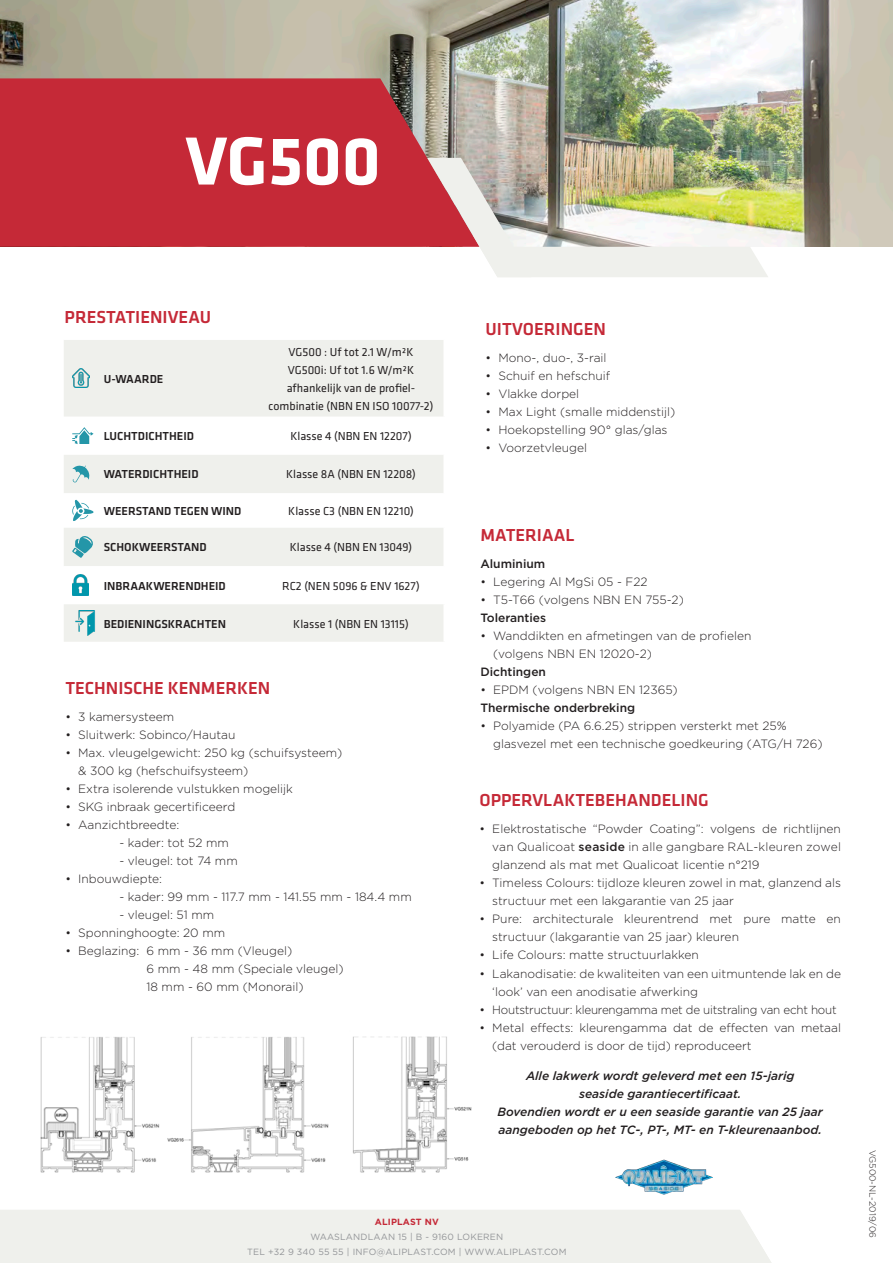
<style>
.page{position:relative;width:893px;height:1263px;background:#fff}
.page>*{position:absolute;margin:0;border:0;box-sizing:border-box;transform-origin:0 0}
.t1{font:700 70.5px "Klavika";color:#fff}
.txt{font:500 18px "Klavika";color:#c52937}
.txt-2{font:300 12px/18px "Gotham";color:#231f20}
.t2{font:12px/18px "Klavika";color:#231f20;text-align:center}
.txt-3{font:italic 500 12px "Gotham";color:#231f20}
.t3{font:500 12px "Klavika";color:#231f20}
.txt-4{font:300 12px "Gotham";letter-spacing:-.02em;color:#231f20}
.txt-5{font:500 12px "Gotham";color:#231f20}
.t4{font:9px "Gotham";letter-spacing:.02em;color:#939598}
.titel{font:300 9px "Gotham";color:#231f20}
.t5{font:700 9px "Gotham";letter-spacing:.02em;color:#c52937}
.s1{font-weight:500}
</style>
<div class="page">
<img style="left:40px;top:1036px;width:432px;height:137px">
<img style="left:0;top:0;width:893px;height:247px">
<svg style="left:0;top:78px;width:480px;height:169px;background:#c2333f"></svg>
<img style="left:427px;top:158px;width:341px;height:119px">
<img style="left:615px;top:1159px;width:97px;height:36px">
<div style="left:64px;top:340px;width:379px;height:77px;background:#eff0ec"></div>
<svg style="left:64px;top:455px;width:379px;height:187px;fill:#eff0ec"></svg>
<img style="left:72px;top:369px;width:17px;height:19px">
<svg style="left:72px;top:427px;width:22px;height:17px"></svg>
<svg style="left:72px;top:465px;width:18px;height:17px"></svg>
<svg style="left:72px;top:499px;width:22px;height:22px"></svg>
<svg style="left:72px;top:535px;width:22px;height:23px"></svg>
<img style="left:73px;top:574px;width:16px;height:22px">
<img style="left:72px;top:610px;width:26px;height:26px">
<div style="left:0;top:1210px;width:772px;height:53px;background:#eff0ec"></div>
<p class="t1" style="left:186px;top:123px;width:197px">VG500</p>
<p class="txt" style="left:65px;top:307px;width:148px">PRESTATIENIVEAU</p>
<p class="t3" style="left:104px;top:372px;width:61px">U-WAARDE</p>
<p class="t2" style="left:269px;top:343px;width:166px">VG500 : Uf tot 2.1 W/m²K<br>VG500i: Uf tot 1.6 W/m²K afhankelijk van de profiel&shy;combinatie (NBN EN ISO 10077-2)</p>
<p class="t3" style="left:104px;top:430px;width:92px">LUCHTDICHTHEID</p>
<p class="t2" style="left:290px;top:427px;width:123px">Klasse 4 (NBN EN 12207)</p>
<p class="t3" style="left:104px;top:468px;width:96px">WATERDICHTHEID</p>
<p class="t2" style="left:286px;top:466px;width:131px">Klasse 8A (NBN EN 12208)</p>
<p class="t3" style="left:104px;top:504px;width:139px">WEERSTAND TEGEN WIND</p>
<p class="t2" style="left:288px;top:502px;width:127px">Klasse C3 (NBN EN 12210)</p>
<p class="t3" style="left:104px;top:541px;width:105px">SCHOKWEERSTAND</p>
<p class="t2" style="left:290px;top:539px;width:124px">Klasse 4 (NBN EN 13049)</p>
<p class="t3" style="left:104px;top:579px;width:124px">INBRAAKWERENDHEID</p>
<p class="t2" style="left:282px;top:577px;width:139px">RC2 (NEN 5096 &amp; ENV 1627)</p>
<p class="t3" style="left:104px;top:617px;width:124px">BEDIENINGSKRACHTEN</p>
<p class="t2" style="left:293px;top:615px;width:117px">Klasse 1 (NBN EN 13115)</p>
<p class="txt" style="left:65px;top:678px;width:206px">TECHNISCHE KENMERKEN</p>
<p class="txt-2" style="left:65px;top:708px;width:110px">• 3 kamersysteem</p>
<p class="txt-2" style="left:65px;top:726px;width:171px">• Sluitwerk: Sobinco/Hautau</p>
<p class="txt-2" style="left:65px;top:744px;width:278px">• Max. vleugelgewicht: 250 kg (schuifsysteem)</p>
<p class="txt-2" style="left:78px;top:762px;width:172px">&amp; 300 kg (hefschuifsysteem)</p>
<p class="txt-2" style="left:65px;top:780px;width:229px">• Extra isolerende vulstukken mogelijk</p>
<p class="txt-2" style="left:65px;top:798px;width:171px">• SKG inbraak gecertificeerd</p>
<p class="txt-2" style="left:65px;top:816px;width:115px">• Aanzichtbreedte:</p>
<p class="txt-2" style="left:119px;top:834px;width:111px">- kader: tot 52 mm</p>
<p class="txt-2" style="left:119px;top:852px;width:120px">- vleugel: tot 74 mm</p>
<p class="txt-2" style="left:65px;top:870px;width:98px">• Inbouwdiepte:</p>
<p class="txt-2" style="left:119px;top:888px;width:294px">- kader: 99 mm - 117.7 mm - 141.55 mm - 184.4 mm</p>
<p class="txt-2" style="left:119px;top:906px;width:96px">- vleugel: 51 mm</p>
<p class="txt-2" style="left:65px;top:924px;width:161px">• Sponninghoogte: 20 mm</p>
<p class="txt-2" style="left:65px;top:942px;width:228px">• Beglazing: 6 mm - 36 mm (Vleugel)</p>
<p class="txt-2" style="left:146px;top:960px;width:199px">6 mm - 48 mm (Speciale vleugel)</p>
<p class="txt-2" style="left:146px;top:978px;width:159px">18 mm - 60 mm (Monorail)</p>
<p class="txt" style="left:486px;top:319px;width:122px">UITVOERINGEN</p>
<p class="txt-2" style="left:486px;top:348px;width:122px">• Mono-, duo-, 3-rail</p>
<p class="txt-2" style="left:486px;top:366px;width:126px">• Schuif en hefschuif</p>
<p class="txt-2" style="left:486px;top:384px;width:95px">• Vlakke dorpel</p>
<p class="txt-2" style="left:486px;top:402px;width:191px">• Max Light (smalle middenstijl)</p>
<p class="txt-2" style="left:486px;top:420px;width:183px">• Hoekopstelling 90° glas/glas</p>
<p class="txt-2" style="left:486px;top:438px;width:103px">• Voorzetvleugel</p>
<p class="txt" style="left:480px;top:525px;width:96px">MATERIAAL</p>
<p class="txt-5" style="left:480px;top:556px;width:66px">Aluminium</p>
<p class="txt-2" style="left:480px;top:572px;width:169px">• Legering Al MgSi 05 - F22</p>
<p class="txt-2" style="left:480px;top:590px;width:205px">• T5-T66 (volgens NBN EN 755-2)</p>
<p class="txt-5" style="left:480px;top:610px;width:67px">Toleranties</p>
<p class="txt-2" style="left:493px;top:626px;width:260px;text-indent:-13px">• Wanddikten en afmetingen van de profielen (volgens NBN EN 12020-2)</p>
<p class="txt-5" style="left:480px;top:664px;width:67px">Dichtingen</p>
<p class="txt-2" style="left:480px;top:680px;width:199px">• EPDM (volgens NBN EN 12365)</p>
<p class="txt-5" style="left:480px;top:700px;width:156px">Thermische onderbreking</p>
<p class="txt-2" style="left:493px;top:716px;width:331px;text-indent:-13px">• Polyamide (PA 6.6.25) strippen versterkt met 25% glasvezel met een technische goedkeuring (ATG/H 726)</p>
<p class="txt" style="left:480px;top:791px;width:231px">OPPERVLAKTEBEHANDELING</p>
<p class="txt-2" style="left:492px;top:820px;width:350px;text-align:justify;text-indent:-13px">• Elektrostatische “Powder Coating”: volgens de richtlijnen van Qualicoat <span class="s1">seaside</span> in alle gangbare RAL-kleuren zowel glanzend als mat met Qualicoat licentie n°219</p>
<p class="txt-2" style="left:492px;top:874px;width:350px;text-indent:-13px">• Timeless Colours: tijdloze kleuren zowel in mat, glanzend als structuur met een lakgarantie van 25 jaar</p>
<p class="txt-2" style="left:492px;top:910px;width:350px;text-indent:-13px">• Pure: architecturale kleurentrend met pure matte en structuur (lakgarantie van 25 jaar) kleuren</p>
<p class="txt-2" style="left:480px;top:946px;width:221px">• Life Colours: matte structuurlakken</p>
<p class="txt-2" style="left:492px;top:964px;width:350px;text-indent:-13px">• Lakanodisatie: de kwaliteiten van een uitmuntende lak en de ‘look’ van een anodisatie afwerking</p>
<p class="txt-4" style="left:480px;top:1002px;width:359px">• Houtstructuur: kleurengamma met de uitstraling van echt hout</p>
<p class="txt-2" style="left:492px;top:1018px;width:350px;text-indent:-13px">• Metal effects: kleurengamma dat de effecten van metaal (dat verouderd is door de tijd) reproduceert</p>
<p class="txt-3" style="left:526px;top:1067px;width:270px">Alle lakwerk wordt geleverd met een 15-jarig</p>
<p class="txt-3" style="left:579px;top:1085px;width:164px">seaside garantiecertificaat.</p>
<p class="txt-3" style="left:498px;top:1103px;width:327px">Bovendien wordt er u een seaside garantie van 25 jaar</p>
<p class="txt-3" style="left:498px;top:1121px;width:325px">aangeboden op het TC-, PT-, MT- en T-kleurenaanbod.</p>
<p class="t5" style="left:375px;top:1216px;width:66px">ALIPLAST NV</p>
<p class="t4" style="left:310px;top:1231px;width:194px">WAASLANDLAAN 15 | B - 9160 LOKEREN</p>
<p class="t4" style="left:247px;top:1246px;width:321px">TEL +32 9 340 55 55 | INFO@ALIPLAST.COM | WWW.ALIPLAST.COM</p>
<p class="titel" style="left:878px;top:1150px;width:89px;rotate:90deg">VG500-NL-2019/06</p>
</div>
